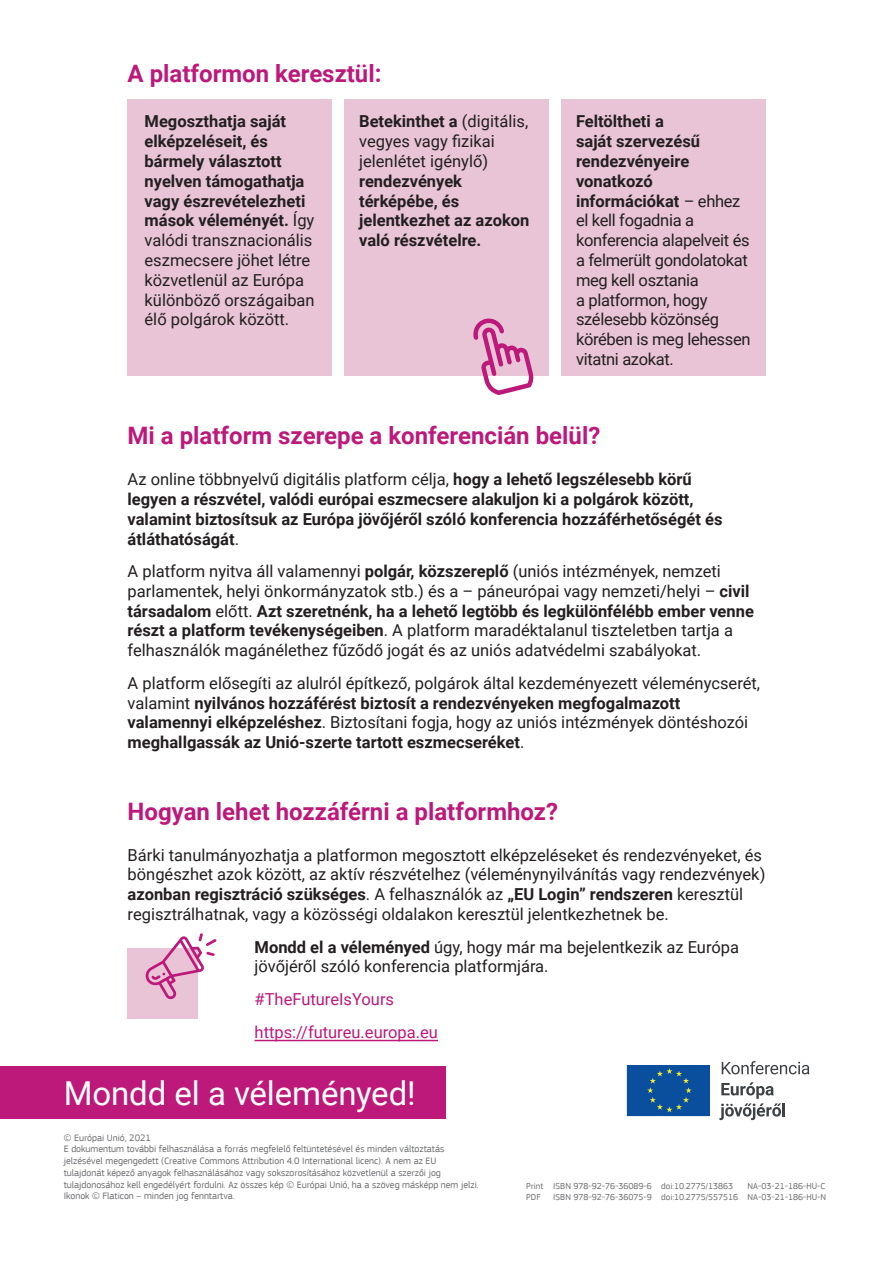
<style>
.page{position:relative;width:893px;height:1263px;background:#fff}
.page>*{position:absolute;margin:0;border:0;box-sizing:border-box;transform-origin:0 0}
.t1{font:33px "Roboto";letter-spacing:-.005em;color:#fff}
.Sub_title__h2{font:700 24px "Roboto";color:#bc197b}
.body_text{font:16.5px/19.8px "Roboto";color:#231f20}
.body_text-2{font:700 16.5px/19.8px "Roboto";color:#231f20}
.body_text-3{font:16.5px/19.8px "Roboto";letter-spacing:-.02em;color:#231f20}
.body_text-4{font:16.5px "Roboto";color:#bc197b}
.t2{font:9.75px/11.7px "EC Square Sans Pro";color:#6c6d70}
.t3{font:9px "EC Square Sans Pro";color:#6c6d70}
.s1{font-weight:400}
.s2{font-weight:700}
</style>
<div class="page">
<div style="left:128px;top:99px;width:204px;height:276px;background:#e8c4d6"></div>
<div style="left:344px;top:99px;width:205px;height:276px;background:#e8c4d6"></div>
<div style="left:561px;top:99px;width:204px;height:276px;background:#e8c4d6"></div>
<div style="left:626px;top:1064px;width:85px;height:53px;background:#0a4f9d;border:1px solid #fff"></div>
<svg style="left:647px;top:1068px;width:45px;height:44px"></svg>
<svg style="left:722px;top:1061px;width:87px;height:13px"></svg>
<svg style="left:719px;top:1082px;width:66px;height:38px"></svg>
<div style="left:0;top:1066px;width:445px;height:52px;background:#bc197b"></div>
<hr style="left:255px;top:1040px;width:183px;height:1px;background:#bc197b">
<svg style="left:472px;top:318px;width:62px;height:77px"></svg>
<div style="left:127px;top:948px;width:71px;height:71px;background:#e8c4d6"></div>
<svg style="left:145px;top:933px;width:72px;height:67px"></svg>
<h2 class="Sub_title__h2" style="left:128px;top:56px;width:255px">A platformon keresztül:</h2>
<p class="body_text-2" style="left:145px;top:111px;width:172px">Megoszthatja saját elképzeléseit, és bármely választott nyelven támogathatja vagy észrevételezheti mások véleményét. <span class="s1">Így valódi transznacionális eszmecsere jöhet létre közvetlenül az Európa különböző országaiban élő polgárok között.</span></p>
<p class="body_text-2" style="left:359px;top:111px;width:172px">Betekinthet a <span class="s1">(digitális, vegyes vagy fizikai jelenlétet igénylő) </span>rendezvények térképébe, és jelentkezhet az azokon való részvételre.</p>
<p class="body_text-3" style="left:576px;top:111px;width:176px"><span class="s2">Feltöltheti a<br>saját szervezésű rendezvényeire vonatkozó információkat</span> – ehhez el kell fogadnia a konferencia alapelveit és a felmerült gondolatokat meg kell osztania<br>a platformon, hogy szélesebb közönség körében is meg lehessen vitatni azokat.</p>
<h2 class="Sub_title__h2" style="left:128px;top:419px;width:474px">Mi a platform szerepe a konferencián belül?</h2>
<p class="body_text-2" style="left:128px;top:469px;width:596px"><span class="s1">Az online többnyelvű digitális platform célja,</span> hogy a lehető legszélesebb körű legyen a részvétel, valódi európai eszmecsere alakuljon ki a polgárok között, valamint biztosítsuk az Európa jövőjéről szóló konferencia hozzáférhetőségét és átláthatóságát<span class="s1">.</span></p>
<p class="body_text" style="left:128px;top:561px;width:628px">A platform nyitva áll valamennyi <span class="s2">polgár, közszereplő</span> (uniós intézmények, nemzeti parlamentek, helyi önkormányzatok stb.) és a – páneurópai vagy nemzeti/helyi – <span class="s2">civil társadalom</span> előtt. <span class="s2">Azt szeretnénk, ha a lehető legtöbb és legkülönfélébb ember venne részt a platform tevékenységeiben</span>. A platform maradéktalanul tiszteletben tartja a felhasználók magánélethez fűződő jogát és az uniós adatvédelmi szabályokat.</p>
<p class="body_text" style="left:128px;top:672px;width:634px">A platform elősegíti az alulról építkező, polgárok által kezdeményezett véleménycserét, valamint <span class="s2">nyilvános hozzáférést biztosít a rendezvényeken megfogalmazott valamennyi elképzeléshez</span>. Biztosítani fogja, hogy az uniós intézmények döntéshozói <span class="s2">meghallgassák az Unió-szerte tartott eszmecseréket</span>.</p>
<h2 class="Sub_title__h2" style="left:128px;top:794px;width:432px">Hogyan lehet hozzáférni a platformhoz?</h2>
<p class="body_text" style="left:128px;top:844px;width:639px">Bárki tanulmányozhatja a platformon megosztott elképzeléseket és rendezvényeket, és böngészhet azok között, az aktív részvételhez (véleménynyilvánítás vagy rendezvények) <span class="s2">azonban regisztráció szükséges</span>. A felhasználók az <span class="s2">„EU Login” rendszeren</span> keresztül regisztrálhatnak, vagy a közösségi oldalakon keresztül jelentkezhetnek be.</p>
<p class="body_text" style="left:255px;top:936px;width:486px"><span class="s2">Mondd el a véleményed</span> úgy, hogy már ma bejelentkezik az Európa jövőjéről szóló konferencia platformjára.</p>
<p class="body_text-4" style="left:255px;top:987px;width:141px">#TheFutureIsYours</p>
<p class="body_text-4" style="left:255px;top:1020px;width:185px">https://futureu.europa.eu</p>
<h1 class="t1" style="left:64px;top:1070px;width:353px">Mondd el a véleményed!</h1>
<p class="t2" style="left:64px;top:1132px;width:89px">© Európai Unió, 2021</p>
<p class="t2" style="left:64px;top:1143px;width:416px">E dokumentum további felhasználása a forrás megfelelő feltüntetésével és minden változtatás jelzésével megengedett (Creative Commons Attribution 4.0 International licenc). A nem az EU tulajdonát képező anyagok felhasználásához vagy sokszorosításához közvetlenül a szerzői jog tulajdonosához kell engedélyért fordulni. Az összes kép © Európai Unió, ha a szöveg másképp nem jelzi.<br>Ikonok © Flaticon – minden jog fenntartva.</p>
<p class="t3" style="left:526px;top:1180px;width:208px">Print ISBN 978-92-76-36089-6 doi:10.2775/13863</p>
<p class="t3" style="left:747px;top:1180px;width:79px">NA-03-21-186-HU-C</p>
<p class="t3" style="left:526px;top:1191px;width:16px">PDF</p>
<p class="t3" style="left:553px;top:1191px;width:274px">ISBN 978-92-76-36075-9 doi:10.2775/557516 NA-03-21-186-HU-N</p>
</div>
